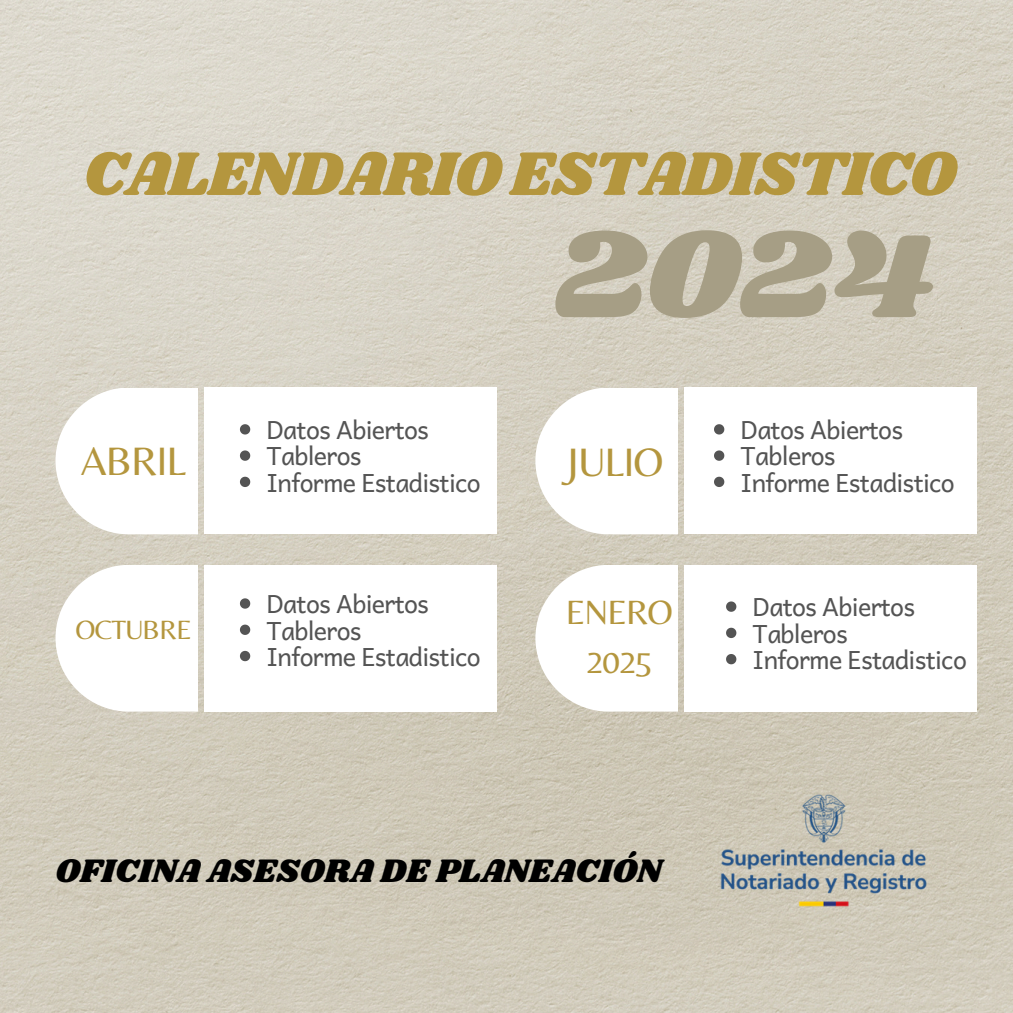
<style>
.page{position:relative;width:1013px;height:1013px;background:#fff}
.page>*{position:absolute;margin:0;border:0;box-sizing:border-box;transform-origin:0 0}
.t1{font:129.88px "Shrikhand";color:#a69e85}
.t2{font:63.75px "Shrikhand";letter-spacing:-.03em;color:#b4963e}
.t3{font:41.25px "Belleza";letter-spacing:-.03em;color:#b4963e}
.t4{font:35px/48.8px "Belleza";letter-spacing:-.03em;color:#b4963e;text-align:center}
.t5{font:33.75px "Shrikhand";color:#000}
.t6{font:27.5px "Belleza";letter-spacing:-.03em;color:#b4963e}
.t7{font:25px "Andika";letter-spacing:-.03em;color:#545454}
</style>
<div class="page">
<img style="left:0;top:0;width:1012px;height:1012px">
<div style="left:204px;top:387px;width:292px;height:147px;background:#fff"></div>
<div style="left:204px;top:565px;width:292px;height:146px;background:#fff"></div>
<div style="left:684px;top:565px;width:292px;height:146px;background:#fff"></div>
<div style="left:684px;top:387px;width:292px;height:147px;background:#fff"></div>
<svg style="left:55px;top:388px;width:143px;height:146px"></svg>
<svg style="left:55px;top:565px;width:143px;height:146px"></svg>
<svg style="left:535px;top:565px;width:143px;height:146px"></svg>
<svg style="left:535px;top:388px;width:143px;height:146px"></svg>
<img style="left:716px;top:792px;width:212px;height:119px">
<svg style="left:240px;top:424px;width:10px;height:10px"></svg>
<svg style="left:240px;top:450px;width:10px;height:11px"></svg>
<svg style="left:240px;top:476px;width:10px;height:11px"></svg>
<svg style="left:714px;top:424px;width:10px;height:10px"></svg>
<svg style="left:714px;top:450px;width:10px;height:11px"></svg>
<svg style="left:714px;top:476px;width:10px;height:11px"></svg>
<svg style="left:240px;top:598px;width:10px;height:10px"></svg>
<svg style="left:240px;top:624px;width:10px;height:11px"></svg>
<svg style="left:240px;top:651px;width:10px;height:10px"></svg>
<svg style="left:726px;top:601px;width:10px;height:10px"></svg>
<svg style="left:726px;top:627px;width:10px;height:11px"></svg>
<svg style="left:726px;top:654px;width:10px;height:10px"></svg>
<h1 class="t2" style="left:83px;top:129px;width:874px">CALENDARIO ESTADISTICO</h1>
<h3 class="t3" style="left:81px;top:436px;width:107px">ABRIL</h3>
<p class="t6" style="left:76px;top:613px;width:118px">OCTUBRE</p>
<p class="t7" style="left:266px;top:408px;width:164px">Datos Abiertos</p>
<p class="t7" style="left:266px;top:435px;width:97px">Tableros</p>
<h3 class="t7" style="left:266px;top:461px;width:216px">Informe Estadistico</h3>
<p class="t7" style="left:266px;top:583px;width:164px">Datos Abiertos</p>
<h4 class="t7" style="left:266px;top:609px;width:97px">Tableros</h4>
<p class="t7" style="left:266px;top:635px;width:216px">Informe Estadistico</p>
<p class="t1" style="left:554px;top:184px;width:380px">2024</p>
<p class="t3" style="left:563px;top:437px;width:101px">JULIO</p>
<p class="t4" style="left:566px;top:587px;width:109px">ENERO<br>2025</p>
<h5 class="t7" style="left:740px;top:408px;width:164px">Datos Abiertos</h5>
<p class="t7" style="left:740px;top:435px;width:97px">Tableros</p>
<p class="t7" style="left:740px;top:461px;width:216px">Informe Estadistico</p>
<p class="t7" style="left:752px;top:586px;width:164px">Datos Abiertos</p>
<p class="t7" style="left:752px;top:612px;width:97px">Tableros</p>
<h4 class="t7" style="left:752px;top:638px;width:216px">Informe Estadistico</h4>
<p class="t5" style="left:55px;top:847px;width:607px">OFICINA ASESORA DE PLANEACIÓN</p>
</div>
